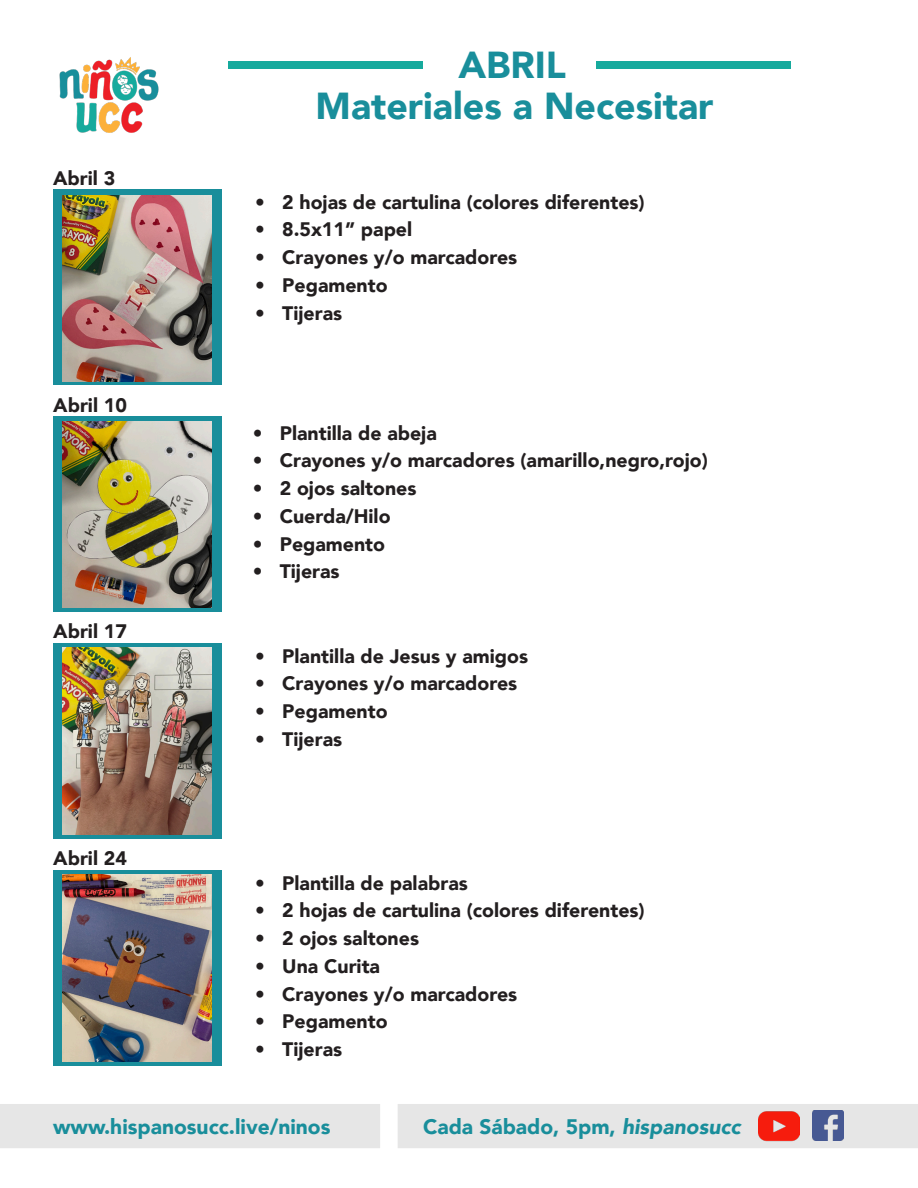
<style>
.page{position:relative;width:918px;height:1188px;background:#fff}
.page>*{position:absolute;margin:0;border:0;box-sizing:border-box;transform-origin:0 0}
.t1{font:900 37.5px "Avenir";color:#198e9b}
.t2{font:900 21px "Avenir";color:#198e9b}
.t3{font:900 19.5px "Avenir";color:#231f20}
.s1{font-style:italic}
</style>
<div class="page">
<div style="left:1px;top:1105px;width:378px;height:42px;background:#e6e6e6"></div>
<div style="left:398px;top:1104px;width:520px;height:44px;background:#e6e6e6"></div>
<img style="left:59px;top:57px;width:100px;height:76px">
<div style="left:53px;top:189px;width:168px;height:196px;background:#198e9b"></div>
<div style="left:53px;top:416px;width:168px;height:196px;background:#198e9b"></div>
<div style="left:53px;top:643px;width:168px;height:196px;background:#198e9b"></div>
<div style="left:53px;top:870px;width:168px;height:196px;background:#198e9b"></div>
<div style="left:229px;top:61px;width:194px;height:7px;background:#16aa9d"></div>
<div style="left:596px;top:61px;width:194px;height:7px;background:#16aa9d"></div>
<img style="left:759px;top:1105px;width:41px;height:41px">
<img style="left:812px;top:1110px;width:31px;height:31px">
<img style="left:63px;top:195px;width:149px;height:187px">
<img style="left:63px;top:421px;width:149px;height:187px">
<img style="left:63px;top:648px;width:149px;height:186px">
<img style="left:63px;top:875px;width:149px;height:186px">
<p class="t1" style="left:458px;top:33px;width:109px">ABRIL</p>
<p class="t3" style="left:53px;top:161px;width:64px">Abril 3</p>
<p class="t3" style="left:53px;top:389px;width:75px">Abril 10</p>
<p class="t3" style="left:53px;top:615px;width:75px">Abril 17</p>
<p class="t3" style="left:53px;top:842px;width:75px">Abril 24</p>
<p class="t1" style="left:316px;top:74px;width:399px">Materiales a Necesitar</p>
<p class="t3" style="left:255px;top:185px;width:391px">• 2 hojas de cartulina (colores diferentes)</p>
<p class="t3" style="left:255px;top:213px;width:159px">• 8.5x11” papel</p>
<p class="t3" style="left:255px;top:241px;width:264px">• Crayones y/o marcadores</p>
<p class="t3" style="left:255px;top:268px;width:134px">• Pegamento</p>
<p class="t3" style="left:255px;top:296px;width:88px">• Tijeras</p>
<p class="t3" style="left:253px;top:416px;width:186px">• Plantilla de abeja</p>
<p class="t3" style="left:253px;top:444px;width:457px">• Crayones y/o marcadores (amarillo,negro,rojo)</p>
<p class="t3" style="left:253px;top:472px;width:165px">• 2 ojos saltones</p>
<p class="t3" style="left:253px;top:499px;width:139px">• Cuerda/Hilo</p>
<p class="t3" style="left:253px;top:527px;width:134px">• Pegamento</p>
<p class="t3" style="left:253px;top:555px;width:88px">• Tijeras</p>
<p class="t3" style="left:255px;top:639px;width:274px">• Plantilla de Jesus y amigos</p>
<p class="t3" style="left:255px;top:667px;width:264px">• Crayones y/o marcadores</p>
<p class="t3" style="left:255px;top:695px;width:134px">• Pegamento</p>
<p class="t3" style="left:255px;top:722px;width:88px">• Tijeras</p>
<p class="t3" style="left:255px;top:866px;width:214px">• Plantilla de palabras</p>
<p class="t3" style="left:255px;top:894px;width:391px">• 2 hojas de cartulina (colores diferentes)</p>
<p class="t3" style="left:255px;top:922px;width:165px">• 2 ojos saltones</p>
<p class="t3" style="left:255px;top:949px;width:126px">• Una Curita</p>
<p class="t3" style="left:255px;top:977px;width:264px">• Crayones y/o marcadores</p>
<p class="t3" style="left:255px;top:1005px;width:134px">• Pegamento</p>
<p class="t3" style="left:255px;top:1033px;width:88px">• Tijeras</p>
<p class="t2" style="left:53px;top:1109px;width:279px">www.hispanosucc.live/ninos</p>
<p class="t2" style="left:423px;top:1109px;width:319px">Cada Sábado, 5pm, <span class="s1">hispanosucc</span></p>
</div>
